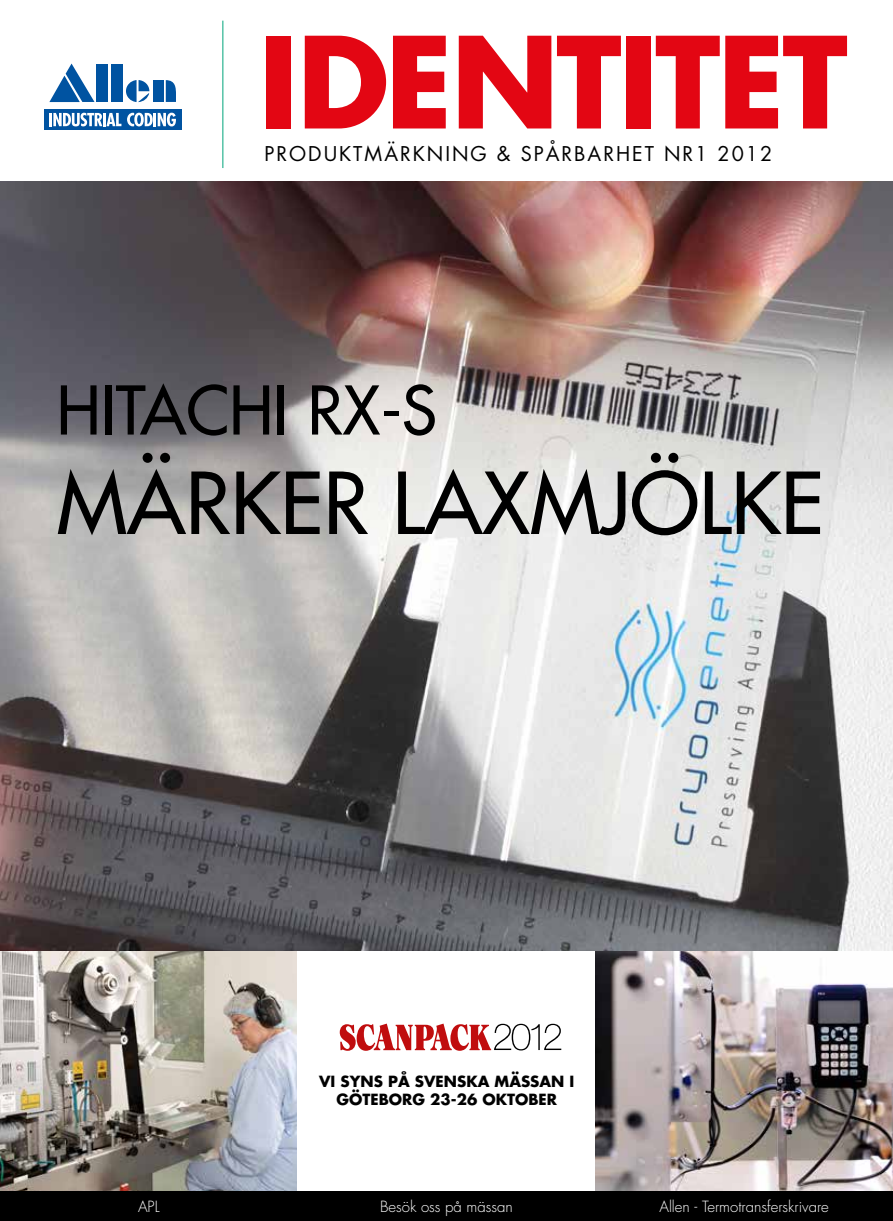
<style>
.page{position:relative;width:893px;height:1221px;background:#fff}
.page>*{position:absolute;margin:0;border:0;box-sizing:border-box;transform-origin:0 0}
.t1{font:700 123px "Futura";letter-spacing:-.025em;color:#e30613}
.t2{font:82.8px "Futura";color:#000}
.t3{font:65.25px "Futura";color:#000}
.t4{font:19.8px "Futura";letter-spacing:.1em;color:#000}
.t5{font:300 15px "Futura";color:#fff}
.t6{font:700 15px/18px "Futura";color:#000}
</style>
<div class="page">
<img style="left:595px;top:950px;width:298px;height:241px">
<img style="left:1px;top:950px;width:297px;height:241px">
<img style="left:0;top:181px;width:893px;height:769px">
<svg style="left:49px;top:64px;width:45px;height:38px"></svg>
<div style="left:96px;top:64px;width:11px;height:38px;background:#0053a1"></div>
<div style="left:111px;top:64px;width:11px;height:38px;background:#0053a1"></div>
<div style="left:153px;top:80px;width:10px;height:22px;background:#0053a1"></div>
<svg style="left:166px;top:80px;width:10px;height:22px"></svg>
<svg style="left:126px;top:80px;width:23px;height:22px"></svg>
<div style="left:44px;top:109px;width:138px;height:21px;background:#0053a1"></div>
<svg style="left:49px;top:112px;width:72px;height:14px"></svg>
<svg style="left:127px;top:112px;width:49px;height:14px"></svg>
<hr style="left:222px;top:21px;width:1px;height:147px;background:#00a47a">
<svg style="left:340px;top:1023px;width:221px;height:27px"></svg>
<div style="left:298px;top:1191px;width:297px;height:29px;background:#000"></div>
<div style="left:0;top:1191px;width:298px;height:29px;background:#000"></div>
<div style="left:595px;top:1191px;width:298px;height:29px;background:#000"></div>
<h1 class="t1" style="left:259px;top:-3px;width:590px">IDENTITET</h1>
<h3 class="t4" style="left:265px;top:140px;width:509px">PRODUKTMÄRKNING &amp; SPÅRBARHET NR1 2012</h3>
<h3 class="t3" style="left:57px;top:368px;width:382px">HITACHi RX-s</h3>
<h2 class="t2" style="left:57px;top:449px;width:768px">MÄRKER LAXMJÖLKE</h2>
<p class="t6" style="left:319px;top:1072px;width:117px">VI SYNS PÅ SVEN</p>
<p class="t6" style="left:337px;top:1072px;width:237px;text-indent:120px">SKA MÄSSAN I<br>GÖTEBORG 23-26 OKTOBER</p>
<p class="t5" style="left:138px;top:1196px;width:23px">APL</p>
<p class="t5" style="left:380px;top:1196px;width:134px">Besök oss på mässan</p>
<p class="t5" style="left:659px;top:1196px;width:171px">Allen - Termotransferskrivare</p>
</div>
